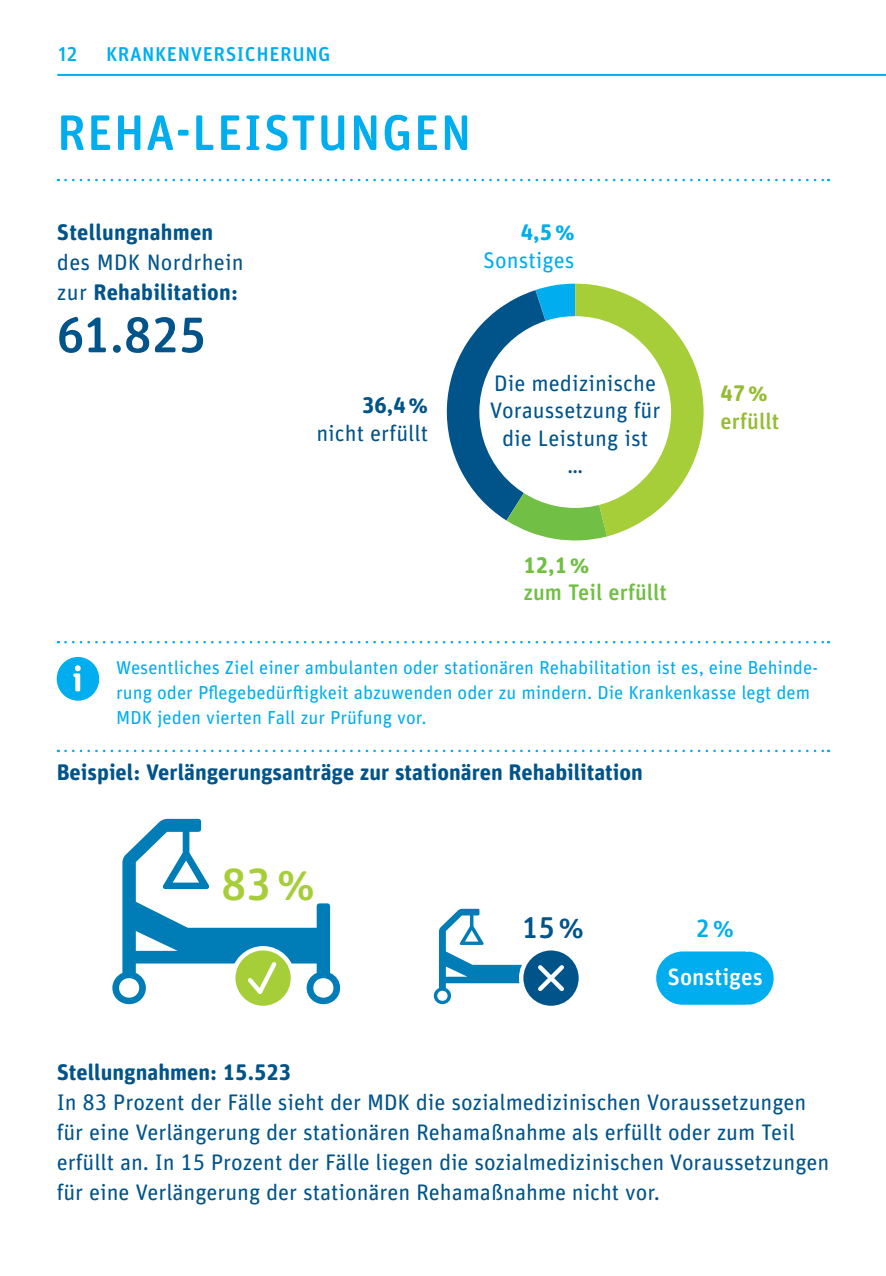
<style>
.page{position:relative;width:886px;height:1276px;background:#fff}
.page>*{position:absolute;margin:0;border:0;box-sizing:border-box;transform-origin:0 0}
.t1{font:500 50px "Unit Rounded Pro";letter-spacing:.025em;color:#00aeef}
.t2{font:500 50px "Unit Rounded Pro";color:#01548a}
.t3{font:500 45px "Unit Rounded Pro";color:#a6ce39}
.t4{font:500 30px "Unit Rounded Pro";color:#01548a}
.t5{font:500 25px "Unit Rounded Pro";color:#00aeef}
.Fließtext_9_5___14{font:500 23.5px "Unit Rounded Pro";color:#fff}
.Fließtext_9_5___14-2{font:22.5px/30px "Unit Rounded Pro";letter-spacing:-.005em;color:#01548a}
.Fließtext_9_5___14-3{font:700 22.5px "Unit Rounded Pro";color:#01548a}
.t6{font:500 22.5px "Unit Rounded Pro";color:#71bf44}
.t7{font:22.5px "Unit Rounded Pro";color:#00aeef}
.t8{font:500 22.5px "Unit Rounded Pro";color:#96bc33}
.t9{font:700 22.5px "Unit Rounded Pro";color:#71bf44}
.t10{font:700 22.5px "Unit Rounded Pro";color:#00aeef}
.t11{font:700 22.5px "Unit Rounded Pro";color:#96bc33}
.t12{font:500 20px "Unit Rounded OT";letter-spacing:.03em;color:#00aeef}
.Fließtext_9_5___14-4{font:18.75px/25px "Unit Rounded Pro";color:#00aeef}
.s1{font-weight:400}
</style>
<div class="page">
<svg style="left:446px;top:284px;width:257px;height:257px"></svg>
<div style="left:479px;top:316px;width:192px;height:192px;background:#fff;border-radius:50%"></div>
<svg style="left:65px;top:749px;width:764px;height:3px"></svg>
<hr style="left:58px;top:74px;width:828px;height:2px;background:#00aeef">
<svg style="left:65px;top:179px;width:764px;height:2px"></svg>
<div style="left:231px;top:946px;width:64px;height:64px;border:4px solid #fff;border-radius:50%"></div>
<svg style="left:112px;top:819px;width:228px;height:185px"></svg>
<svg style="left:521px;top:948px;width:60px;height:60px"></svg>
<div style="left:519px;top:946px;width:64px;height:64px;border:4px solid #fff;border-radius:50%"></div>
<svg style="left:434px;top:909px;width:134px;height:95px"></svg>
<svg style="left:65px;top:641px;width:764px;height:2px"></svg>
<svg style="left:57px;top:657px;width:42px;height:43px"></svg>
<div style="left:654px;top:949px;width:122px;height:58px;background:#00aeef;border-radius:28px"></div>
<div style="left:652px;top:947px;width:126px;height:62px;border:4px solid #fff;border-radius:28px"></div>
<p class="t12" style="left:58px;top:42px;width:21px">12</p>
<p class="t12" style="left:106px;top:42px;width:226px">KRANKENVERSICHERUNG</p>
<p class="t1" style="left:57px;top:97px;width:416px">REHA-LEISTUNGEN</p>
<p class="Fließtext_9_5___14-3" style="left:57px;top:216px;width:158px">Stellungnahmen</p>
<p class="Fließtext_9_5___14-2" style="left:57px;top:246px;width:188px">des MDK Nordrhein</p>
<p class="Fließtext_9_5___14-3" style="left:57px;top:276px;width:183px"><span class="s1">zur</span> Rehabilitation:</p>
<p class="t2" style="left:57px;top:300px;width:151px">61.825</p>
<p class="Fließtext_9_5___14-3" style="left:362px;top:389px;width:68px">36,4%</p>
<p class="Fließtext_9_5___14-2" style="left:316px;top:417px;width:113px">nicht erfüllt</p>
<p class="t10" style="left:521px;top:216px;width:55px">4,5%</p>
<p class="t7" style="left:483px;top:245px;width:93px">Sonstiges</p>
<p class="Fließtext_9_5___14-2" style="left:490px;top:368px;width:172px;line-height:27.5px;text-align:center">Die medizinische<br>Voraussetzung für die Leistung ist</p>
<p class="Fließtext_9_5___14-2" style="left:567px;top:449px;width:18px">…</p>
<p class="t9" style="left:523px;top:549px;width:68px">12,1%</p>
<p class="t6" style="left:523px;top:576px;width:145px">zum Teil erfüllt</p>
<p class="t11" style="left:721px;top:377px;width:49px">47%</p>
<p class="t8" style="left:721px;top:405px;width:60px">erfüllt</p>
<p class="Fließtext_9_5___14-4" style="left:116px;top:654px;width:703px">Wesentliches Ziel einer ambulanten oder stationären Rehabilitation ist es, eine Behinde&shy;rung oder Pflegebedürftigkeit abzuwenden oder zu mindern. Die Krankenkasse legt dem<br>MDK jeden vierten Fall zur Prüfung vor.</p>
<p class="Fließtext_9_5___14-3" style="left:57px;top:756px;width:588px">Beispiel: Verlängerungsanträge zur stationären Rehabilitation</p>
<p class="t3" style="left:222px;top:852px;width:95px">83%</p>
<p class="t4" style="left:522px;top:906px;width:64px">15%</p>
<p class="t5" style="left:696px;top:911px;width:40px">2%</p>
<p class="Fließtext_9_5___14" style="left:667px;top:960px;width:97px">Sonstiges</p>
<p class="Fließtext_9_5___14-3" style="left:57px;top:1056px;width:236px">Stellungnahmen: 15.523</p>
<p class="Fließtext_9_5___14-2" style="left:57px;top:1086px;width:774px">In 83 Prozent der Fälle sieht der MDK die sozialmedizinischen Voraussetzungen für eine Verlängerung der stationären Rehamaßnahme als erfüllt oder zum Teil erfüllt an. In 15 Prozent der Fälle liegen die sozialmedizinischen Voraussetzungen für eine Verlängerung der stationären Rehamaßnahme nicht vor.</p>
</div>
